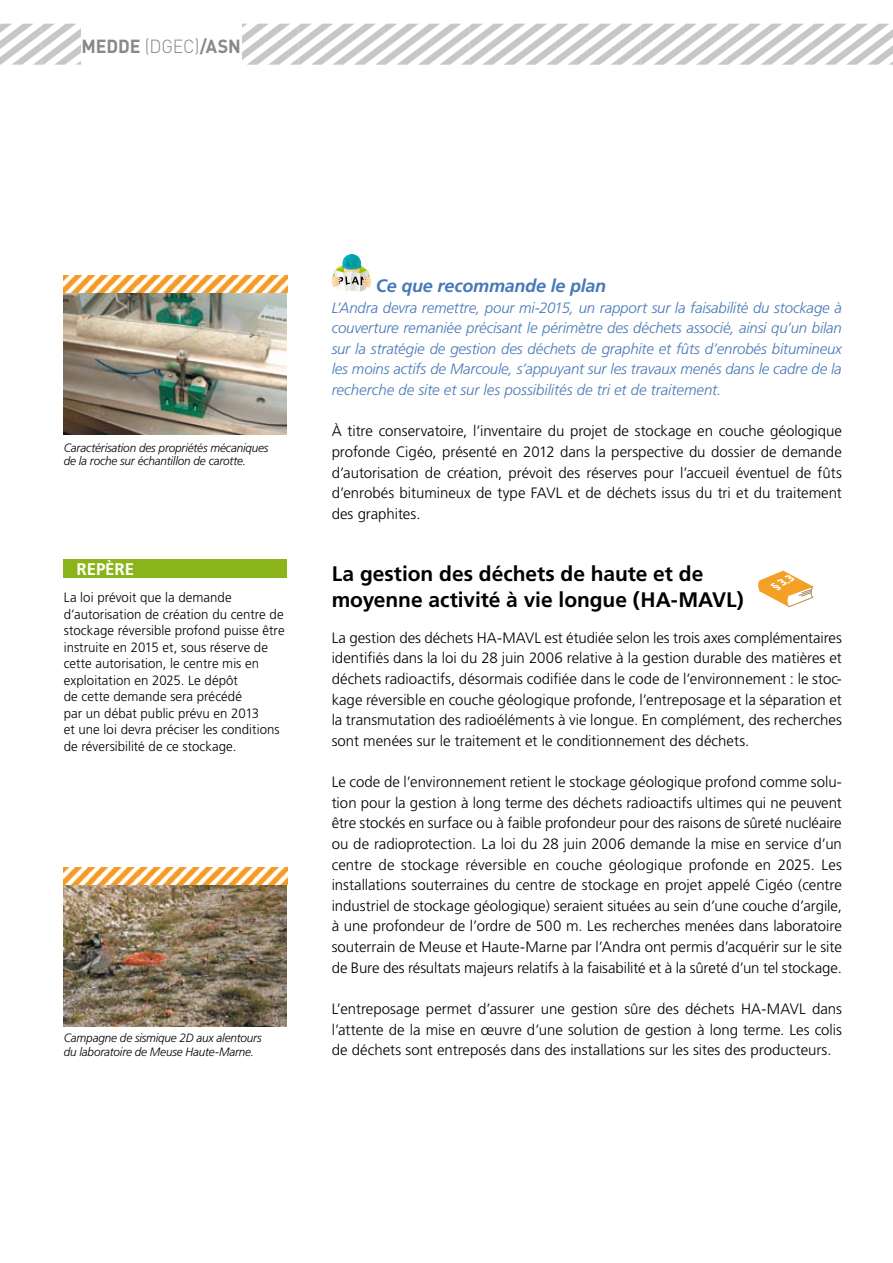
<style>
.page{position:relative;width:893px;height:1263px;background:#fff}
.page>*{position:absolute;margin:0;border:0;box-sizing:border-box;transform-origin:0 0}
.t1{font:700 21px/26.2px "Frutiger";letter-spacing:-.005em;color:#000}
.t2{font:700 18.75px "DIN";letter-spacing:-.005em;color:#87888a;scale:.95 1}
.t3{font:italic 700 18px "Frutiger";letter-spacing:-.01em;color:#4779b8}
.t4{font:700 16.8px "Frutiger";color:#fff}
.t5{font:300 15px/20.7px "Frutiger";letter-spacing:-.005em;color:#000;text-align:justify}
.t6{font:italic 300 15px/20.7px "Frutiger";color:#4779b8;text-align:justify}
.t7{font:300 13.5px/16.5px "Frutiger";color:#000}
.t8{font:italic 300 12px/13.5px "Frutiger";letter-spacing:-.015em;color:#000}
.t9{font:italic 900 10.5px "Frutiger";color:#fff}
.s1{font-weight:300}
</style>
<div class="page">
<svg style="left:0;top:24px;width:893px;height:41px"></svg>
<svg style="left:332px;top:254px;width:39px;height:38px"></svg>
<svg style="left:758px;top:571px;width:55px;height:36px"></svg>
<div style="left:81px;top:23px;width:161px;height:44px;background:#fff"></div>
<div style="left:64px;top:560px;width:223px;height:18px;background:#8ab419"></div>
<img style="left:64px;top:292px;width:223px;height:143px">
<img style="left:64px;top:276px;width:223px;height:16px">
<img style="left:64px;top:884px;width:222px;height:142px">
<img style="left:64px;top:867px;width:223px;height:17px">
<p class="t2" style="left:82px;top:34px;width:169px">MEDDE <span class="s1">(DGEC)</span>/ASN</p>
<p class="t8" style="left:64px;top:441px;width:206px">Caractérisation des propriétés mécaniques de la roche sur échantillon de carotte.</p>
<p class="t4" style="left:77px;top:559px;width:59px">Repère</p>
<p class="t7" style="left:64px;top:589px;width:222px">La loi prévoit que la demande d’autorisation de création du centre de stockage réversible profond puisse être instruite en 2015 et, sous réserve de cette autorisation, le centre mis en exploitation en 2025. Le dépôt<br>de cette demande sera précédé<br>par un débat public prévu en 2013<br>et une loi devra préciser les conditions de réversibilité de ce stockage.</p>
<p class="t8" style="left:64px;top:1031px;width:199px">Campagne de sismique 2D aux alentours du laboratoire de Meuse Haute-Marne.</p>
<p class="t3" style="left:376px;top:275px;width:232px">Ce que recommande le plan</p>
<p class="t6" style="left:332px;top:297px;width:512px">L’Andra devra remettre, pour mi-2015, un rapport sur la faisabilité du stockage à couverture remaniée précisant le périmètre des déchets associé, ainsi qu’un bilan sur la stratégie de gestion des déchets de graphite et fûts d’enrobés bitumineux les moins actifs de Marcoule, s’appuyant sur les travaux menés dans le cadre de la recherche de site et sur les possibilités de tri et de traitement.</p>
<p class="t5" style="left:332px;top:421px;width:512px">À titre conservatoire, l’inventaire du projet de stockage en couche géologique profonde Cigéo, présenté en 2012 dans la perspective du dossier de demande d’autorisation de création, prévoit des réserves pour l’accueil éventuel de fûts d’enrobés bitumineux de type FAVL et de déchets issus du tri et du traitement des graphites.</p>
<h1 class="t1" style="left:332px;top:560px;width:414px">La gestion des déchets de haute et de moyenne activité à vie longue (HA-MAVL)</h1>
<p class="t9" style="left:771px;top:581px;width:24px;rotate:-26deg">§ 3.3</p>
<p class="t5" style="left:332px;top:627px;width:512px">La gestion des déchets HA-MAVL est étudiée selon les trois axes complémentaires identifiés dans la loi du 28 juin 2006 relative à la gestion durable des matières et déchets radioactifs, désormais codifiée dans le code de l’environnement : le stoc&shy;kage réversible en couche géologique profonde, l’entreposage et la séparation et la transmutation des radioéléments à vie longue. En complément, des recherches sont menées sur le traitement et le conditionnement des déchets.</p>
<p class="t5" style="left:332px;top:772px;width:512px">Le code de l’environnement retient le stockage géologique profond comme solu&shy;tion pour la gestion à long terme des déchets radioactifs ultimes qui ne peuvent être stockés en surface ou à faible profondeur pour des raisons de sûreté nucléaire ou de radioprotection. La loi du 28 juin 2006 demande la mise en service d’un centre de stockage réversible en couche géologique profonde en 2025. Les installations souterraines du centre de stockage en projet appelé Cigéo (centre industriel de stockage géologique) seraient situées au sein d’une couche d’argile, à une profondeur de l’ordre de 500 m. Les recherches menées dans laboratoire souterrain de Meuse et Haute-Marne par l’Andra ont permis d’acquérir sur le site de Bure des résultats majeurs relatifs à la faisabilité et à la sûreté d’un tel stockage.</p>
<p class="t5" style="left:332px;top:998px;width:512px">L’entreposage permet d’assurer une gestion sûre des déchets HA-MAVL dans l’attente de la mise en œuvre d’une solution de gestion à long terme. Les colis de déchets sont entreposés dans des installations sur les sites des producteurs.</p>
</div>
